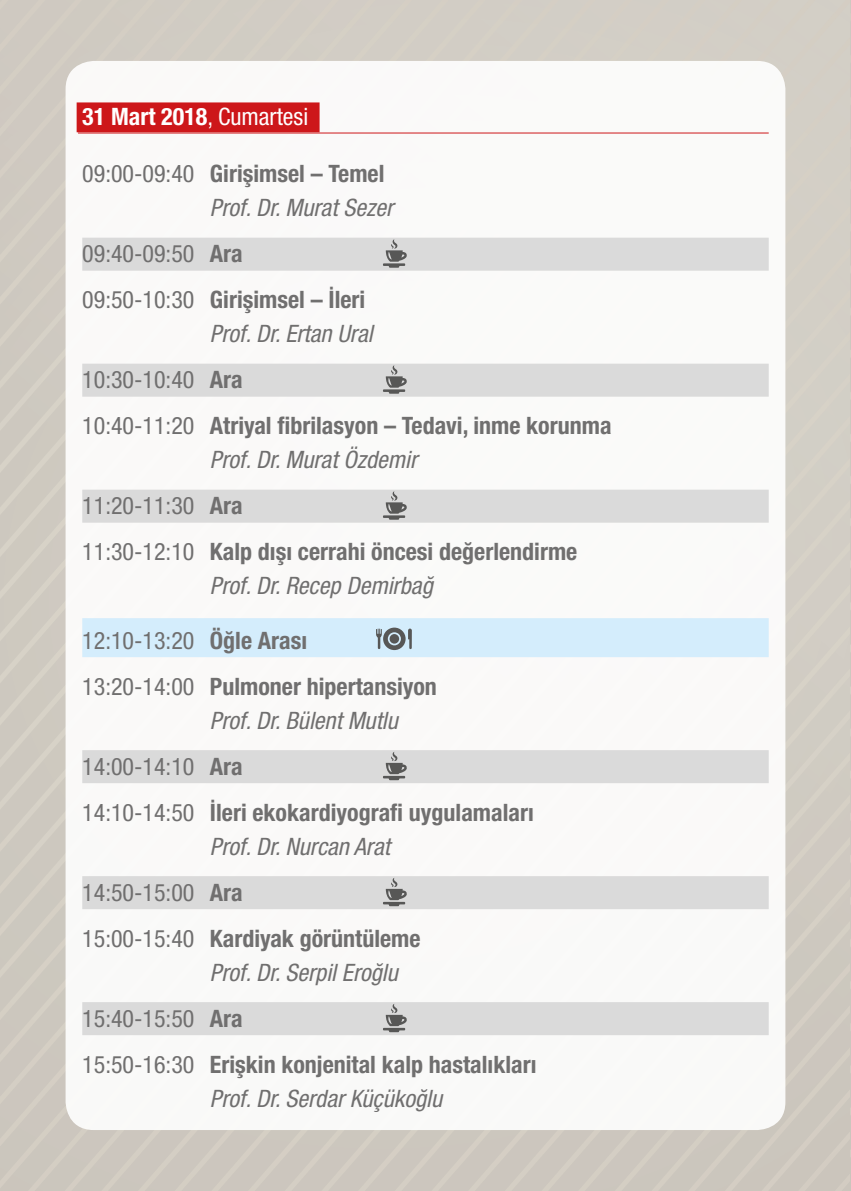
<style>
.page{position:relative;width:851px;height:1191px;background:#fff}
.page>*{position:absolute;margin:0;border:0;box-sizing:border-box;transform-origin:0 0}
.t1{font:700 condensed 24px/45.9px "Helvetica Neue LT Pro";color:#706f6f}
.t2{font:condensed 24px/45.9px "Helvetica Neue LT Pro";color:#706f6f}
.t3{font:italic condensed 24px/34.5px "Helvetica Neue LT Pro";color:#706f6f}
.t4{font:700 condensed 24px "Helvetica Neue LT Pro";color:#fff}
.s1{font-weight:400}
.s2{font-style:normal}
.s3{font-weight:700;font-style:normal}
.s4{font-weight:700}
.s5{font-weight:400;font-style:italic}
.s6{font-style:italic}
</style>
<div class="page">
<div style="left:0;top:0;width:850px;height:1191px;background:#cfcbc1"></div>
<hr style="left:850px;top:0;width:1px;height:1191px;background:#6b6765">
<div style="left:66px;top:61px;width:719px;height:1069px;background:#faf9f8;border-radius:28px"></div>
<hr style="left:78px;top:132px;width:690px;height:1px;background:#cd171a">
<div style="left:77px;top:102px;width:242px;height:30px;background:#cd171a"></div>
<div style="left:82px;top:238px;width:686px;height:33px;background:#dadada"></div>
<div style="left:82px;top:364px;width:686px;height:33px;background:#dadada"></div>
<div style="left:82px;top:489px;width:686px;height:33px;background:#dadada"></div>
<div style="left:82px;top:618px;width:686px;height:39px;background:#d4edfc"></div>
<div style="left:82px;top:750px;width:686px;height:33px;background:#dadada"></div>
<div style="left:82px;top:876px;width:686px;height:33px;background:#dadada"></div>
<div style="left:82px;top:1002px;width:686px;height:33px;background:#dadada"></div>
<svg style="left:383px;top:239px;width:24px;height:29px"></svg>
<svg style="left:383px;top:365px;width:24px;height:29px"></svg>
<svg style="left:383px;top:491px;width:24px;height:29px"></svg>
<svg style="left:376px;top:627px;width:36px;height:23px"></svg>
<svg style="left:383px;top:752px;width:24px;height:28px"></svg>
<svg style="left:383px;top:878px;width:24px;height:28px"></svg>
<svg style="left:383px;top:1004px;width:24px;height:28px"></svg>
<p class="t4" style="left:82px;top:102px;width:227px">31 Mart 2018<span class="s1">, Cumartesi</span></p>
<p class="t3" style="left:210px;top:156px;width:185px;text-indent:-128px"><span class="s2">09:00-09:40</span> <span class="s3">Girişimsel – Temel<br></span>Prof. Dr. Murat Sezer</p>
<p class="t2" style="left:82px;top:230px;width:284px">09:40-09:50 <span class="s4">Ara<br></span>09:50-10:30 <span class="s4">Girişimsel – İleri</span></p>
<p class="t1" style="left:82px;top:311px;width:530px;text-indent:128px"><span class="s5">Prof. Dr. Ertan Ural<br></span><span class="s1">10:30-10:40</span> Ara<br><span class="s1">10:40-11:20</span> Atriyal fibrilasyon – Tedavi, inme korunma</p>
<p class="t1" style="left:82px;top:437px;width:496px;text-indent:128px"><span class="s5">Prof. Dr. Murat Özdemir<br></span><span class="s1">11:20-11:30</span> Ara<br><span class="s1">11:30-12:10</span> Kalp dışı cerrahi öncesi değerlendirme</p>
<p class="t3" style="left:210px;top:568px;width:224px">Prof. Dr. Recep Demirbağ</p>
<p class="t1" style="left:82px;top:617px;width:356px"><span class="s1">12:10-13:20</span> Öğle Arası<br><span class="s1">13:20-14:00</span> Pulmoner hipertansiyon</p>
<p class="t1" style="left:82px;top:697px;width:453px;text-indent:128px"><span class="s5">Prof. Dr. Bülent Mutlu<br></span><span class="s1">14:00-14:10</span> Ara<br><span class="s1">14:10-14:50</span> İleri ekokardiyografi uygulamaları</p>
<p class="t2" style="left:82px;top:823px;width:340px;text-indent:128px"><span class="s6">Prof. Dr. Nurcan Arat<br></span>14:50-15:00 <span class="s4">Ara<br></span>15:00-15:40 <span class="s4">Kardiyak görüntüleme</span></p>
<p class="t1" style="left:82px;top:949px;width:455px;text-indent:128px"><span class="s5">Prof. Dr. Serpil Eroğlu<br></span><span class="s1">15:40-15:50</span> Ara<br><span class="s1">15:50-16:30</span> Erişkin konjenital kalp hastalıkları</p>
<p class="t3" style="left:210px;top:1081px;width:234px">Prof. Dr. Serdar Küçükoğlu</p>
</div>
